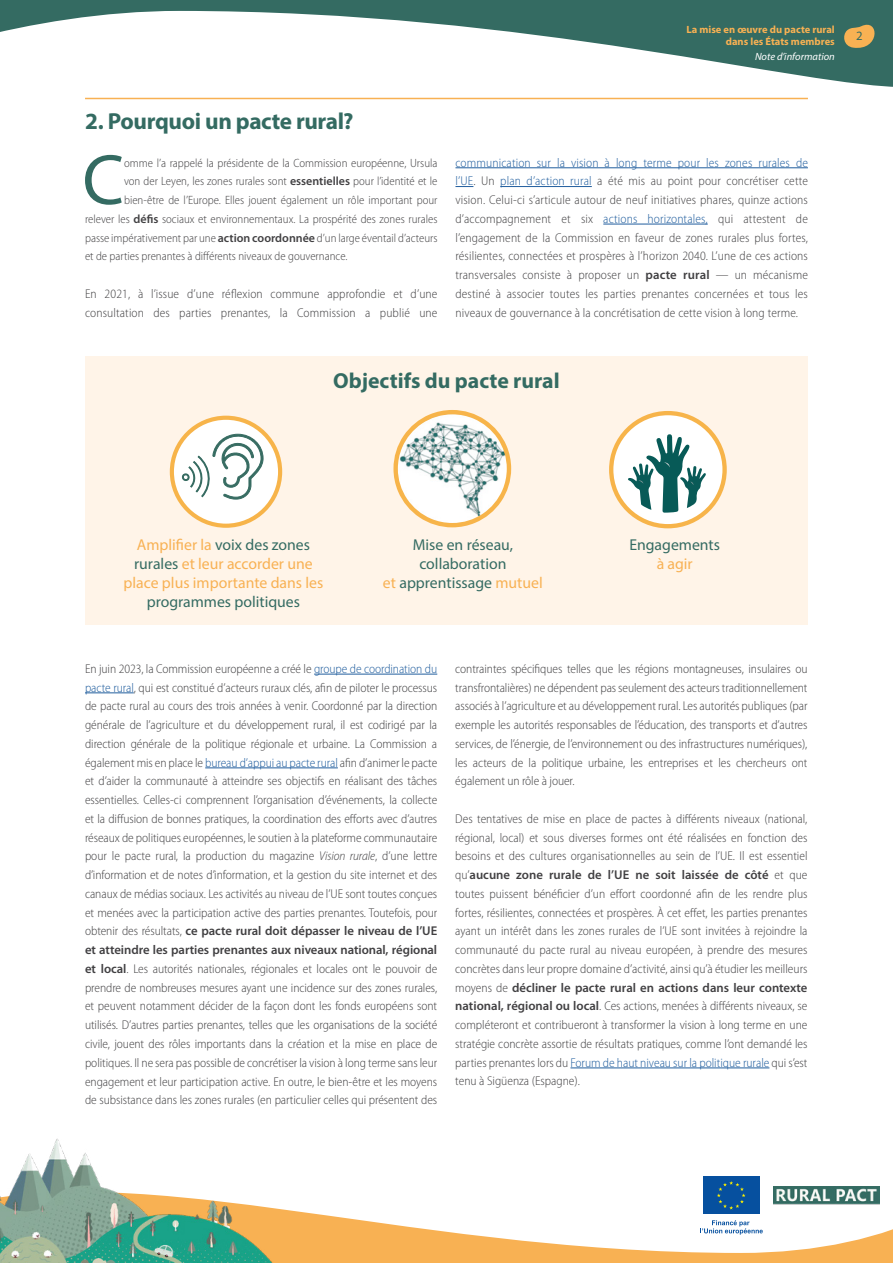
<style>
.page{position:relative;width:893px;height:1263px;background:#fff}
.page>*{position:absolute;margin:0;border:0;box-sizing:border-box;transform-origin:0 0}
.Body_text_first{font:71.7px "Myriad Pro";color:#346b62}
.Title_01{font:700 23.25px "Myriad Pro";letter-spacing:-.02em;color:#346b62}
.Title_figure{font:700 21.75px "Myriad Pro";color:#346b62}
.Text_figure{font:15.75px/18.8px "Myriad Pro";color:#f8b153;text-align:center}
.Text_figure-2{font:15.75px/18.8px "Myriad Pro";color:#346b62;text-align:center}
.Body_text{font:300 semi-condensed 12.75px/18.8px "Myriad Pro";color:#414042;text-align:justify}
.t1{font:12.75px "Myriad Pro";color:#346b62}
.Body_text_first-2{font:300 semi-condensed 12px "Myriad Pro";color:#414042}
.t2{font:700 10.5px/12px "Myriad Pro";color:#f8b153;text-align:right}
.t3{font:italic 10.5px "Myriad Pro";color:#fff}
.s1{font-weight:600;font-stretch:normal}
.s2{color:#215e9e}
.s3{color:#346b62}
.s4{color:#f8b153}
.s5{font-style:italic}
</style>
<div class="page">
<svg style="left:0;top:0;width:893px;height:87px"></svg>
<svg style="left:842px;top:17px;width:38px;height:34px"></svg>
<svg style="left:357px;top:1186px;width:536px;height:77px"></svg>
<img style="left:0;top:1138px;width:357px;height:125px">
<div style="left:702px;top:1175px;width:59px;height:40px;background:#fff"></div>
<div style="left:703px;top:1176px;width:57px;height:38px;background:#06509f"></div>
<svg style="left:717px;top:1181px;width:28px;height:28px"></svg>
<svg style="left:700px;top:1220px;width:63px;height:15px"></svg>
<img style="left:774px;top:1187px;width:105px;height:18px">
<hr style="left:85px;top:98px;width:723px;height:1px;background:#f8b153">
<hr style="left:455px;top:167px;width:353px;height:1px;background:#215e9e">
<svg style="left:455px;top:186px;width:18px;height:1px"></svg>
<hr style="left:500px;top:186px;width:92px;height:1px;background:#215e9e">
<hr style="left:603px;top:224px;width:105px;height:1px;background:#215e9e">
<div style="left:85px;top:356px;width:722px;height:268px;background:#fff4e8"></div>
<svg style="left:172px;top:418px;width:108px;height:108px;background:#fdf5e8"></svg>
<div style="left:170px;top:416px;width:112px;height:112px;border:4px solid #f7b44a;border-radius:50%"></div>
<svg style="left:181px;top:434px;width:82px;height:65px;background:#d8e1df"></svg>
<svg style="left:393px;top:410px;width:118px;height:117px"></svg>
<svg style="left:611px;top:413px;width:115px;height:115px;background:#fdf1df"></svg>
<div style="left:609px;top:411px;width:118px;height:117px;border:4px solid #f7b44a;border-radius:50%"></div>
<svg style="left:628px;top:434px;width:78px;height:79px;background:#9fbebc"></svg>
<hr style="left:314px;top:674px;width:123px;height:1px;background:#215e9e">
<hr style="left:85px;top:692px;width:49px;height:1px;background:#215e9e">
<hr style="left:205px;top:767px;width:133px;height:1px;background:#215e9e">
<hr style="left:570px;top:1067px;width:199px;height:1px;background:#215e9e">
<p class="t2" style="left:686px;top:23px;width:150px">La mise en œuvre du pacte rural dans les États membres</p>
<p class="t3" style="left:755px;top:50px;width:81px">Note d’information</p>
<h1 class="Title_01" style="left:85px;top:106px;width:270px">2. Pourquoi un pacte rural?</h1>
<p class="Body_text_first" style="left:82px;top:136px;width:43px">C</p>
<p class="Body_text_first-2" style="left:124px;top:156px;width:315px">omme l’a rappelé la présidente de la Commission européenne, Ursula</p>
<p class="Body_text_first-2" style="left:124px;top:175px;width:315px">von der Leyen, les zones rurales sont <span class="s1">essentielles</span> pour l’identité et le</p>
<p class="Body_text_first-2" style="left:124px;top:194px;width:315px">bien-être de l’Europe. Elles jouent également un rôle important pour</p>
<p class="Body_text_first-2" style="left:85px;top:212px;width:354px">relever les <span class="s1">défis</span> sociaux et environnementaux. La prospérité des zones rurales</p>
<p class="Body_text_first-2" style="left:85px;top:231px;width:354px">passe impérativement par une <span class="s1">action coordonnée</span> d’un large éventail d’acteurs</p>
<p class="Body_text_first-2" style="left:85px;top:250px;width:264px">et de parties prenantes à différents niveaux de gouvernance.</p>
<p class="Body_text" style="left:85px;top:284px;width:354px">En 2021, à l’issue d’une réflexion commune approfondie et d’une consultation des parties prenantes, la Commission a publié une</p>
<p class="Body_text" style="left:455px;top:153px;width:354px"><span class="s2">communication sur la vision à long terme pour les zones rurales de l’UE</span>. Un <span class="s2">plan d’action rural</span> a été mis au point pour concrétiser cette vision. Celui-ci s’articule autour de neuf initiatives phares, quinze actions d’accompagnement et six <span class="s2">actions horizontales,</span> qui attestent de l’engagement de la Commission en faveur de zones rurales plus fortes, résilientes, connectées et prospères à l’horizon 2040. L’une de ces actions transversales consiste à proposer un <span class="s1">pacte rural</span> — un mécanisme destiné à associer toutes les parties prenantes concernées et tous les niveaux de gouvernance à la concrétisation de cette vision à long terme.</p>
<p class="Title_figure" style="left:333px;top:367px;width:228px">Objectifs du pacte rural</p>
<p class="t1" style="left:856px;top:28px;width:8px">2</p>
<p class="Text_figure" style="left:124px;top:535px;width:201px">Amplifier la <span class="s3">voix des zones rurales</span> et leur accorder une place plus importante dans les <span class="s3">programmes politiques</span></p>
<p class="Text_figure-2" style="left:383px;top:535px;width:161px">Mise en réseau, collaboration<br><span class="s4">et</span> apprentissage <span class="s4">mutuel</span></p>
<p class="Text_figure-2" style="left:629px;top:535px;width:92px">Engagements <span class="s4">à agir</span></p>
<p class="Body_text" style="left:85px;top:659px;width:354px">En juin 2023, la Commission européenne a créé le <span class="s2">groupe de coordination du pacte rural</span>, qui est constitué d’acteurs ruraux clés, afin de piloter le processus de pacte rural au cours des trois années à venir. Coordonné par la direction générale de l’agriculture et du développement rural, il est codirigé par la direction générale de la politique régionale et urbaine. La Commission a également mis en place le <span class="s2">bureau d’appui au pacte rural</span> afin d’animer le pacte et d’aider la communauté à atteindre ses objectifs en réalisant des tâches essentielles. Celles-ci comprennent l’organisation d’événements, la collecte et la diffusion de bonnes pratiques, la coordination des efforts avec d’autres réseaux de politiques européennes, le soutien à la plateforme communautaire pour le pacte rural, la production du magazine <span class="s5">Vision rurale</span>, d’une lettre d’information et de notes d’information, et la gestion du site internet et des canaux de médias sociaux. Les activités au niveau de l’UE sont toutes conçues et menées avec la participation active des parties prenantes. Toutefois, pour obtenir des résultats, <span class="s1">ce pacte rural doit dépasser le niveau de l’UE et atteindre les parties prenantes aux niveaux national, régional et local</span>. Les autorités nationales, régionales et locales ont le pouvoir de prendre de nombreuses mesures ayant une incidence sur des zones rurales, et peuvent notamment décider de la façon dont les fonds européens sont utilisés. D’autres parties prenantes, telles que les organisations de la société civile, jouent des rôles importants dans la création et la mise en place de politiques. Il ne sera pas possible de concrétiser la vision à long terme sans leur engagement et leur participation active. En outre, le bien-être et les moyens de subsistance dans les zones rurales (en particulier celles qui présentent des</p>
<p class="Body_text" style="left:455px;top:659px;width:354px">contraintes spécifiques telles que les régions montagneuses, insulaires ou transfrontalières) ne dépendent pas seulement des acteurs traditionnellement associés à l’agriculture et au développement rural. Les autorités publiques (par exemple les autorités responsables de l’éducation, des transports et d’autres services, de l’énergie, de l’environnement ou des infrastructures numériques), les acteurs de la politique urbaine, les entreprises et les chercheurs ont également un rôle à jouer.</p>
<p class="Body_text" style="left:455px;top:809px;width:354px">Des tentatives de mise en place de pactes à différents niveaux (national, régional, local) et sous diverses formes ont été réalisées en fonction des besoins et des cultures organisationnelles au sein de l’UE. Il est essentiel qu’<span class="s1">aucune zone rurale de l’UE ne soit laissée de côté</span> et que toutes puissent bénéficier d’un effort coordonné afin de les rendre plus fortes, résilientes, connectées et prospères. À cet effet, les parties prenantes ayant un intérêt dans les zones rurales de l’UE sont invitées à rejoindre la communauté du pacte rural au niveau européen, à prendre des mesures concrètes dans leur propre domaine d’activité, ainsi qu’à étudier les meilleurs moyens de <span class="s1">décliner le pacte rural en actions dans leur contexte national, régional ou local</span>. Ces actions, menées à différents niveaux, se compléteront et contribueront à transformer la vision à long terme en une stratégie concrète assortie de résultats pratiques, comme l’ont demandé les parties prenantes lors du <span class="s2">Forum de haut niveau sur la politique rurale</span> qui s’est tenu à Sigüenza (Espagne).</p>
</div>
